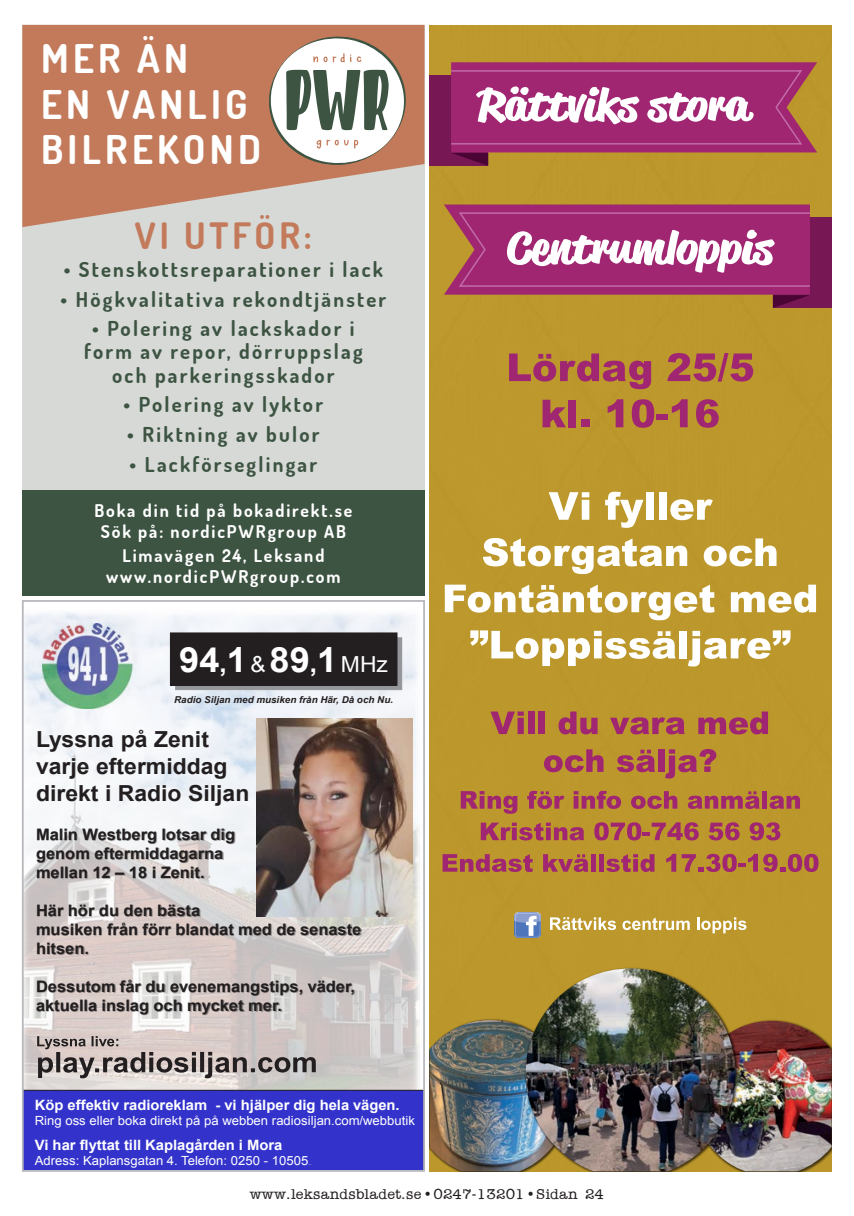
<style>
.page{position:relative;width:854px;height:1216px;background:#fff}
.page>*{position:absolute;margin:0;border:0;box-sizing:border-box;transform-origin:0 0}
.t1{font:200 39.55px/45.7px "Dosis";letter-spacing:.11em;color:#fff}
.t2{font:200 36.23px "Dosis";letter-spacing:.11em;color:#c27a5a}
.t3{font:700 34.82px "Arial";color:#fff;scale:1.04 1}
.t4{font:700 22.05px/26.6px "Arial";color:#231f20;scale:1.04 1}
.t5{font:200 20.47px/23.1px "Dosis";letter-spacing:.11em;color:#3d5442;text-align:center}
.t6{font:200 17.5px/21px "Dosis";letter-spacing:.11em;color:#fff;text-align:center}
.t7{font:700 15.92px "Arial";color:#231f20;scale:1.04 1}
.t8{font:700 15.75px/18.9px "Arial";color:#231f20;scale:1.04 1}
.t9{font:300 15.75px "American Typewriter";color:#231f20}
.t10{font:700 14.17px "Arial";color:#fff;scale:1.04 1}
.t11{font:12.6px "Arial";color:#fff;scale:1.04 1}
.t12{font:italic 700 9.45px "Arial";color:#231f20;scale:1.04 1}
.t13{font:5.42px "Arial";color:#fff;scale:1.04 1}
.s1{font-size:25.38px}
.s2{font-weight:400;font-size:22.05px}
.s3{font-family:"Minion Std";font-weight:900}
</style>
<div class="page">
<div style="left:429px;top:25px;width:402px;height:993px;background:#bc972c"></div>
<div style="left:429px;top:76px;width:59px;height:90px;background:#771855"></div>
<div style="left:772px;top:218px;width:59px;height:90px;background:#771855"></div>
<svg style="left:444px;top:204px;width:367px;height:104px;background:#b0557a"></svg>
<svg style="left:449px;top:62px;width:367px;height:104px;background:#b0547a"></svg>
<svg style="left:509px;top:353px;width:142px;height:36px;background:#b06848"></svg>
<svg style="left:667px;top:353px;width:86px;height:28px;background:#ac5952"></svg>
<svg style="left:542px;top:400px;width:23px;height:27px"></svg>
<div style="left:568px;top:400px;width:8px;height:27px;background:#a02672"></div>
<div style="left:581px;top:419px;width:8px;height:8px;background:#a02672"></div>
<svg style="left:607px;top:399px;width:16px;height:28px"></svg>
<svg style="left:631px;top:399px;width:23px;height:29px"></svg>
<div style="left:656px;top:414px;width:11px;height:6px;background:#a02672"></div>
<svg style="left:671px;top:399px;width:16px;height:28px"></svg>
<svg style="left:695px;top:399px;width:23px;height:29px"></svg>
<svg style="left:548px;top:492px;width:41px;height:27px"></svg>
<svg style="left:605px;top:491px;width:38px;height:37px"></svg>
<div style="left:645px;top:492px;width:8px;height:27px;background:#fff"></div>
<div style="left:658px;top:492px;width:8px;height:27px;background:#fff"></div>
<svg style="left:670px;top:499px;width:42px;height:21px"></svg>
<svg style="left:482px;top:538px;width:205px;height:36px"></svg>
<svg style="left:703px;top:538px;width:73px;height:28px"></svg>
<svg style="left:444px;top:584px;width:270px;height:36px"></svg>
<svg style="left:730px;top:584px;width:85px;height:28px"></svg>
<svg style="left:470px;top:630px;width:205px;height:36px"></svg>
<div style="left:679px;top:631px;width:8px;height:27px;background:#fff"></div>
<svg style="left:687px;top:630px;width:103px;height:36px"></svg>
<svg style="left:490px;top:711px;width:33px;height:23px"></svg>
<div style="left:528px;top:711px;width:6px;height:23px;background:#a02672"></div>
<div style="left:538px;top:711px;width:6px;height:23px;background:#a02672"></div>
<svg style="left:558px;top:711px;width:39px;height:23px"></svg>
<svg style="left:610px;top:717px;width:74px;height:17px"></svg>
<svg style="left:698px;top:711px;width:69px;height:23px;background:#ad5d4f"></svg>
<svg style="left:543px;top:749px;width:60px;height:23px"></svg>
<svg style="left:616px;top:749px;width:39px;height:23px"></svg>
<div style="left:658px;top:749px;width:6px;height:22px;background:#a02672"></div>
<svg style="left:665px;top:749px;width:51px;height:29px"></svg>
<svg style="left:460px;top:791px;width:57px;height:22px"></svg>
<svg style="left:527px;top:790px;width:37px;height:19px"></svg>
<svg style="left:573px;top:790px;width:48px;height:19px"></svg>
<svg style="left:630px;top:791px;width:47px;height:18px"></svg>
<svg style="left:687px;top:791px;width:72px;height:18px"></svg>
<hr style="left:762px;top:791px;width:4px;height:17px;background:#a02672">
<svg style="left:769px;top:795px;width:30px;height:14px"></svg>
<svg style="left:480px;top:822px;width:104px;height:18px;background:#ae5e4e"></svg>
<svg style="left:594px;top:822px;width:104px;height:18px;background:#ad5e4e"></svg>
<svg style="left:708px;top:822px;width:31px;height:18px"></svg>
<svg style="left:749px;top:822px;width:31px;height:18px"></svg>
<svg style="left:442px;top:854px;width:90px;height:18px;background:#ad5b50"></svg>
<svg style="left:543px;top:854px;width:45px;height:18px"></svg>
<div style="left:590px;top:854px;width:5px;height:17px;background:#a02672"></div>
<hr style="left:599px;top:854px;width:4px;height:17px;background:#a02672">
<svg style="left:606px;top:854px;width:48px;height:18px"></svg>
<svg style="left:666px;top:853px;width:152px;height:19px;background:#af654a"></svg>
<img style="left:429px;top:1019px;width:94px;height:152px">
<img style="left:739px;top:1020px;width:92px;height:151px">
<img style="left:523px;top:966px;width:216px;height:205px">
<img style="left:525px;top:968px;width:210px;height:203px">
<svg style="left:550px;top:917px;width:66px;height:13px"></svg>
<svg style="left:622px;top:917px;width:67px;height:13px"></svg>
<svg style="left:696px;top:917px;width:50px;height:16px"></svg>
<img style="left:514px;top:912px;width:26px;height:25px">
<svg style="left:25px;top:612px;width:394px;height:477px"></svg>
<div style="left:25px;top:1089px;width:397px;height:79px;background:#33c"></div>
<svg style="left:37px;top:1036px;width:279px;height:42px;background:#b0a6a4"></svg>
<svg style="left:175px;top:637px;width:227px;height:53px"></svg>
<div style="left:170px;top:633px;width:227px;height:52px;background:#231f20"></div>
<div style="left:170px;top:632px;width:227px;height:53px;border:1px solid #231f20"></div>
<img style="left:26px;top:819px;width:225px;height:36px">
<img style="left:26px;top:838px;width:213px;height:35px">
<img style="left:26px;top:857px;width:79px;height:35px">
<img style="left:105px;top:857px;width:9px;height:35px">
<img style="left:114px;top:857px;width:5px;height:35px">
<img style="left:119px;top:857px;width:27px;height:35px">
<img style="left:146px;top:857px;width:4px;height:35px">
<img style="left:150px;top:857px;width:70px;height:35px">
<img style="left:26px;top:895px;width:190px;height:19px">
<img style="left:26px;top:914px;width:351px;height:35px">
<img style="left:26px;top:933px;width:48px;height:35px">
<img style="left:74px;top:933px;width:31px;height:35px">
<img style="left:26px;top:971px;width:79px;height:19px">
<img style="left:105px;top:971px;width:5px;height:19px">
<img style="left:110px;top:971px;width:25px;height:19px">
<img style="left:135px;top:971px;width:20px;height:19px">
<img style="left:155px;top:971px;width:5px;height:19px">
<img style="left:160px;top:971px;width:133px;height:19px">
<img style="left:293px;top:971px;width:4px;height:19px">
<img style="left:297px;top:971px;width:47px;height:35px">
<img style="left:344px;top:971px;width:27px;height:35px">
<img style="left:26px;top:990px;width:61px;height:35px">
<img style="left:87px;top:990px;width:4px;height:35px">
<img style="left:91px;top:990px;width:207px;height:35px">
<img style="left:256px;top:718px;width:156px;height:198px">
<div style="left:22px;top:600px;width:403px;height:571px;border:2px solid #b6b7bb"></div>
<div style="left:22px;top:25px;width:402px;height:570px;background:#d6d9d6"></div>
<div style="left:22px;top:490px;width:402px;height:105px;background:#3d5442"></div>
<svg style="left:22px;top:25px;width:402px;height:202px;fill:#c27a5a"></svg>
<svg style="left:269px;top:37px;width:136px;height:128px;background:#beb4a8"></svg>
<p class="t1" style="left:41px;top:34px;width:221px">MER ÄN<br>EN VANLIG<br>BILREKOND</p>
<p class="t2" style="left:135px;top:210px;width:178px">VI UTFÖR:</p>
<p class="t5" style="left:64px;top:257px;width:321px">• Stenskottsreparationer i lack</p>
<p class="t5" style="left:60px;top:286px;width:327px">• Högkvalitativa rekondtjänster</p>
<p class="t5" style="left:84px;top:316px;width:280px">• Polering av lackskador i form av repor, dörruppslag och parkeringsskador</p>
<p class="t5" style="left:124px;top:392px;width:201px">• Polering av lyktor</p>
<p class="t5" style="left:127px;top:422px;width:194px">• Riktning av bulor</p>
<p class="t5" style="left:129px;top:452px;width:189px">• Lackförseglingar</p>
<p class="t6" style="left:94px;top:499px;width:259px">Boka din tid på bokadirekt.se<br>Sök på: nordicPWRgroup AB</p>
<p class="t6" style="left:106px;top:544px;width:236px">Limavägen 24, Leksand www.nordicPWRgroup.com</p>
<p class="t3" style="left:179px;top:637px;width:202px">94<span class="s1">,</span>1 <span class="s2">&amp;</span> 89<span class="s1">,</span>1 <span class="s2">MHz</span></p>
<p class="t12" style="left:174px;top:693px;width:212px">Radio Siljan med musiken från Här, Då och Nu.</p>
<p class="t4" style="left:36px;top:727px;width:207px">Lyssna på Zenit varje eftermiddag direkt i Radio Siljan</p>
<p class="t8" style="left:36px;top:825px;width:193px">Malin Westberg lotsar dig</p>
<p class="t7" style="left:36px;top:843px;width:181px">genom eftermiddagarna</p>
<p class="t8" style="left:36px;top:863px;width:163px">mellan 12 – 18 i Zenit.</p>
<p class="t8" style="left:36px;top:901px;width:314px">Här hör du den bästa<br>musiken från förr blandat med de senaste hitsen.</p>
<p class="t8" style="left:36px;top:977px;width:308px">Dessutom får du evenemangstips, väder, aktuella inslag och mycket mer.</p>
<p class="t10" style="left:35px;top:1095px;width:352px">Köp effektiv radioreklam - vi hjälper dig hela vägen.</p>
<p class="t11" style="left:35px;top:1112px;width:367px">Ring oss eller boka direkt på på webben radiosiljan.com/webbutik</p>
<p class="t10" style="left:35px;top:1135px;width:239px">Vi har flyttat till Kaplagården i Mora</p>
<p class="t11" style="left:35px;top:1152px;width:264px">Adress: Kaplansgatan 4. Telefon: 0250 - 10505</p>
<p class="t13" style="left:308px;top:1159px;width:5px">..</p>
<p class="t9" style="left:249px;top:1186px;width:356px">www.leksandsbladet.se <span class="s3">•</span> 0247-13201 <span class="s3">•</span> Sidan 24</p>
</div>
